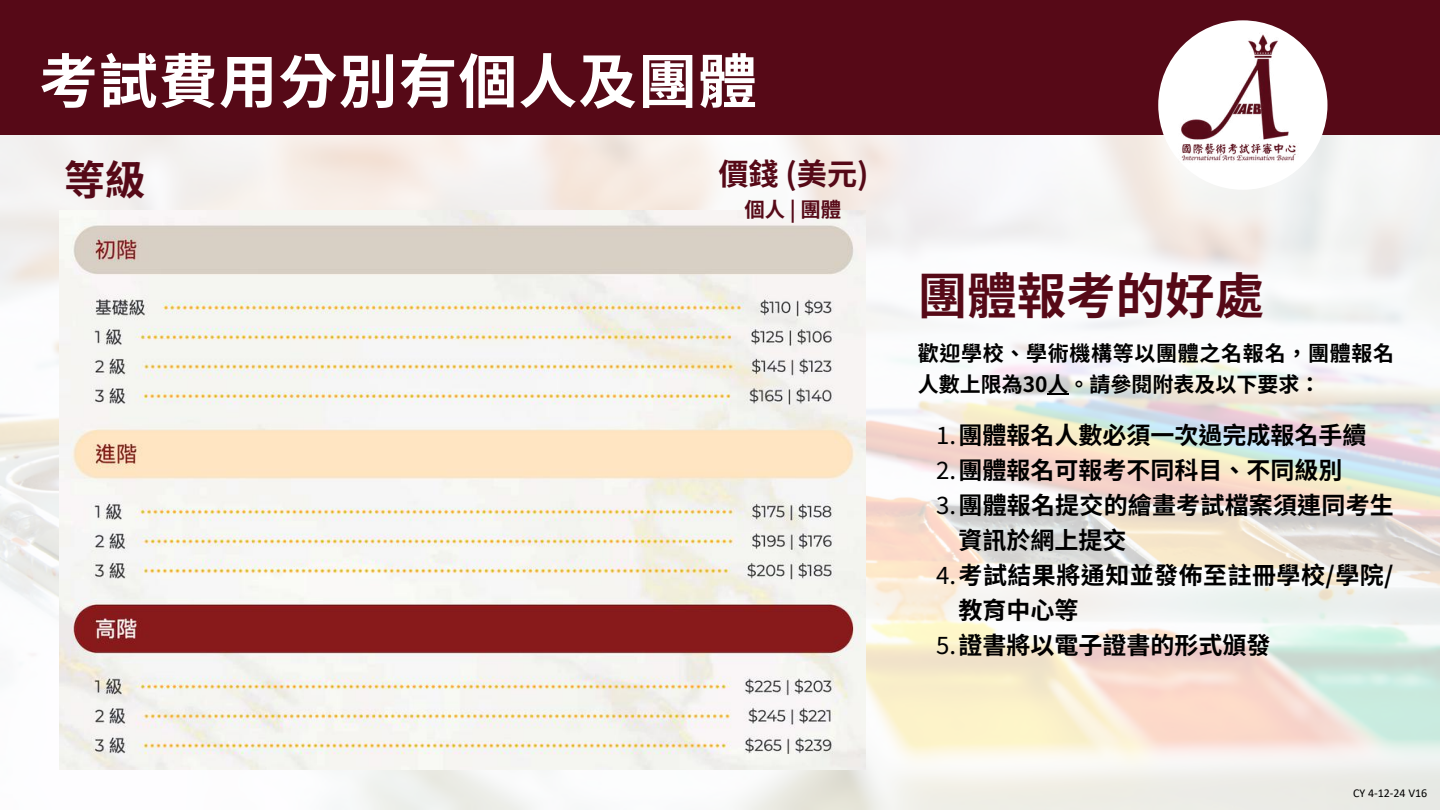
<style>
.page{position:relative;width:1440px;height:810px;background:#fff}
.page>*{position:absolute;margin:0;border:0;box-sizing:border-box;transform-origin:0 0}
.t1{font:700 58.8px "Noto Sans TC";letter-spacing:.02em;color:#fff}
.t2{font:700 49.5px "Noto Sans TC";color:#560917}
.t3{font:700 40.8px "Noto Sans TC";color:#560917}
.t4{font:700 30.15px "Noto Sans TC";color:#560917}
.t5{font:700 24px "Noto Sans TC";color:#000}
.t6{font:700 24px "Noto Sans TC";letter-spacing:.02em;color:#000}
.t7{font:700 21px/30.5px "Noto Sans TC";letter-spacing:.03em;color:#000}
.t8{font:700 20.4px "Noto Sans TC";color:#560917}
.t9{font:12px "Calibri";color:#000}
.s1{font-weight:400}
</style>
<div class="page">
<img style="left:0;top:135px;width:1440px;height:675px">
<div style="left:0;top:0;width:1440px;height:135px;background:#560917"></div>
<div style="left:1158px;top:20px;width:169px;height:170px;background:#fff;border-radius:50%"></div>
<img style="left:1174px;top:33px;width:129px;height:129px">
<img style="left:59px;top:211px;width:807px;height:559px">
<hr style="left:1047px;top:393px;width:21px;height:2px;background:#000">
<h1 class="t1" style="left:39px;top:35px;width:719px">考試費用分別有個人及團體</h1>
<h3 class="t3" style="left:64px;top:148px;width:83px">等級</h3>
<p class="t4" style="left:718px;top:150px;width:152px">價錢 (美元)</p>
<p class="t8" style="left:744px;top:193px;width:98px">個人 | 團體</p>
<h2 class="t2" style="left:918px;top:256px;width:348px">團體報考的好處</h2>
<p class="t7" style="left:918px;top:337px;width:478px">歡迎學校、學術機構等以團體之名報名，團體報名人數上限為30人。請參閱附表及以下要求：</p>
<p class="t5" style="left:936px;top:416px;width:432px"><span class="s1">1.</span>團體報名人數必須一次過完成報名手續</p>
<p class="t5" style="left:936px;top:451px;width:408px"><span class="s1">2.</span>團體報名可報考不同科目、不同級別</p>
<p class="t5" style="left:936px;top:486px;width:457px"><span class="s1">3.</span>團體報名提交的繪畫考試檔案須連同考生</p>
<p class="t5" style="left:959px;top:521px;width:169px">資訊於網上提交</p>
<p class="t6" style="left:936px;top:556px;width:459px"><span class="s1">4.</span>考試結果將通知並發佈至註冊學校/學院/</p>
<p class="t5" style="left:959px;top:591px;width:121px">教育中心等</p>
<p class="t5" style="left:936px;top:626px;width:336px"><span class="s1">5.</span>證書將以電子證書的形式頒發</p>
<p class="t9" style="left:1353px;top:788px;width:76px">CY 4-12-24 V16</p>
</div>
